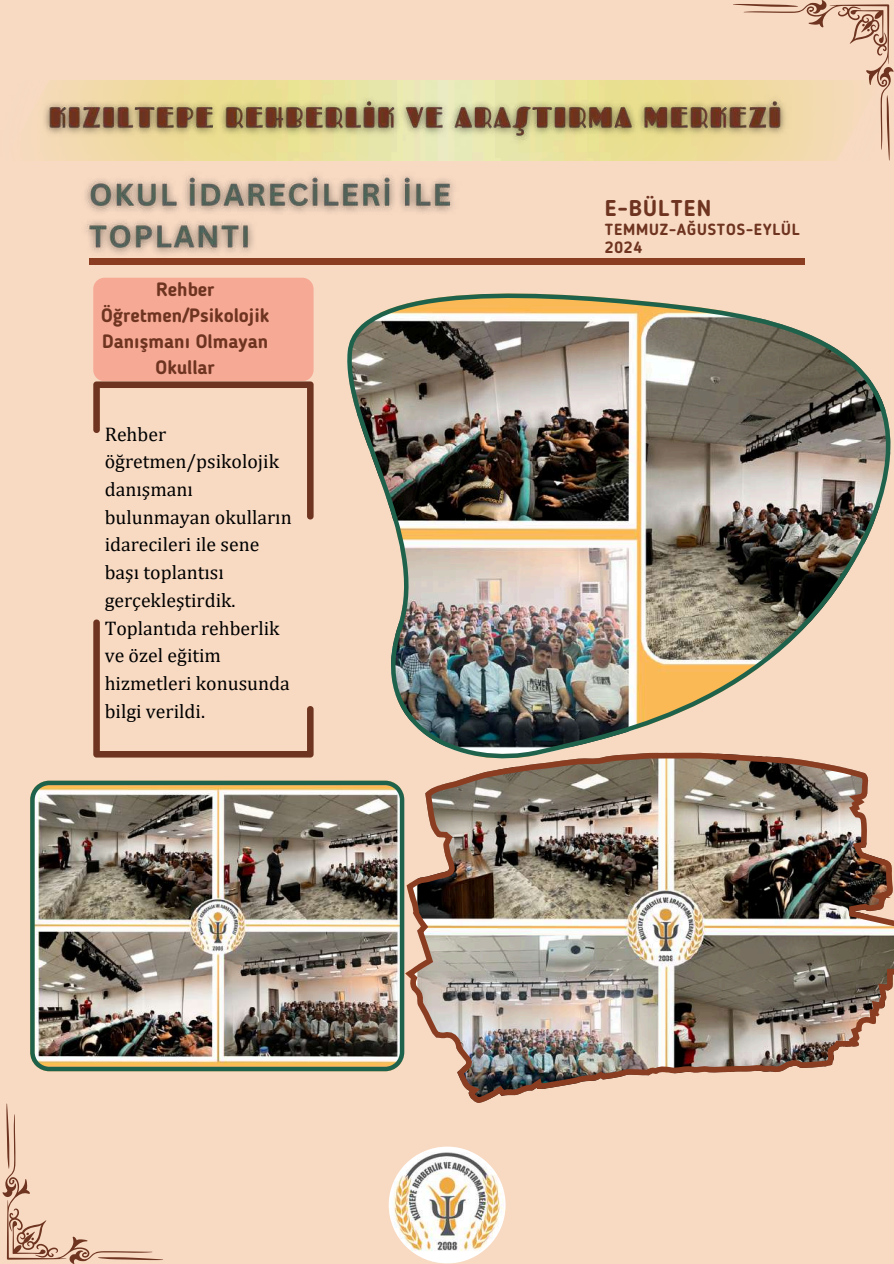
<style>
.page{position:relative;width:894px;height:1264px;background:#fff}
.page>*{position:absolute;margin:0;border:0;box-sizing:border-box;transform-origin:0 0}
.t1{font:700 22.65px "Blogger Sans";letter-spacing:.05em;color:#6e3420}
.t2{font:19.8px/27.6px "Cambria";color:#000}
.t3{font:700 19.2px/25.8px "Blogger Sans";color:#6e3420;text-align:center}
.t4{font:700 16.05px/17.4px "Blogger Sans";letter-spacing:.05em;color:#6e3420}
</style>
<div class="page">
<div style="left:0;top:0;width:893px;height:1263px;background:#f8dac3"></div>
<div style="left:89px;top:259px;width:715px;height:6px;background:#8a3d21"></div>
<div style="left:93px;top:278px;width:220px;height:103px;background:#f6aa96;border-radius:11px"></div>
<img style="left:405px;top:758px;width:488px;height:345px">
<img style="left:347px;top:293px;width:544px;height:465px">
<svg style="left:93px;top:381px;width:220px;height:376px"></svg>
<img style="left:30px;top:780px;width:374px;height:291px">
<img style="left:388px;top:1146px;width:117px;height:117px;border-radius:50%">
<svg style="left:732px;top:0;width:161px;height:161px"></svg>
<svg style="left:2px;top:1103px;width:161px;height:160px"></svg>
<img style="left:85px;top:175px;width:379px;height:84px">
<img style="left:44px;top:80px;width:849px;height:80px">
<img style="left:42px;top:89px;width:751px;height:62px">
<p class="t3" style="left:101px;top:278px;width:169px">Rehber<br>Öğretmen/Psikolojik<br>Danışmanı Olmayan<br>Okullar</p>
<p class="t2" style="left:105px;top:419px;width:188px">Rehber öğretmen/psikolojik danışmanı bulunmayan okulların idarecileri ile sene başı toplantısı gerçekleştirdik.<br>Toplantıda rehberlik ve özel eğitim hizmetleri konusunda bilgi verildi.</p>
<p class="t1" style="left:604px;top:199px;width:108px">E-BÜLTEN</p>
<p class="t4" style="left:604px;top:223px;width:196px">TEMMUZ-AĞUSTOS-EYLÜL<br>2024</p>
</div>
